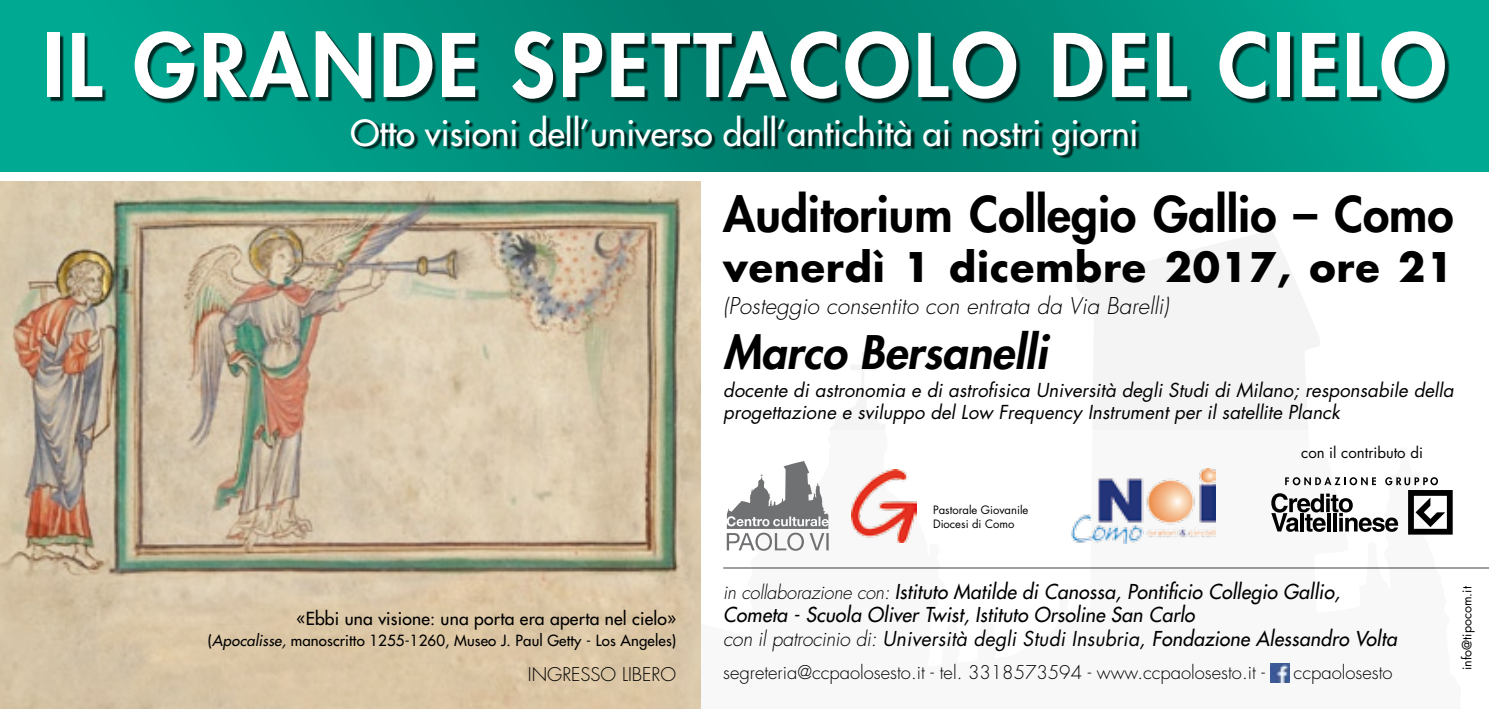
<style>
.page{position:relative;width:1489px;height:709px;background:#fff}
.page>*{position:absolute;margin:0;border:0;box-sizing:border-box;transform-origin:0 0}
.t1{font:800 85px "Futura Std";letter-spacing:.04em;color:#fff}
.t2{font:800 47.75px "Futura Std";color:#000}
.t3{font:italic 800 45px "Futura Std";color:#000}
.t4{font:700 39.75px "Futura Std";letter-spacing:.02em;color:#000}
.t5{font:500 35px "Futura Std";color:#fff}
.t6{font:italic 300 22.5px "Futura Std";color:#000}
.t7{font:italic 500 20px/23.8px "Futura Std";letter-spacing:.01em;color:#000}
.t8{font:italic 18.75px/22.5px "Futura Std";color:#000}
.t9{font:300 18.5px "Futura Std";color:#000}
.t10{font:500 17.5px "Futura Std";letter-spacing:.01em;color:#000}
.t11{font:500 15px "Futura Std";letter-spacing:.01em;color:#000}
.t12{font:15px "Futura Std";color:#000}
.t13{font:12.5px "Futura Std";color:#000}
.t14{font:11.25px/13.5px "Futura Std";color:#000}
.s1{font-style:italic}
.s2{font-weight:300;font-size:18.75px}
.s3{font-weight:300}
.s4{font-weight:400}
</style>
<div class="page">
<svg style="left:700px;top:230px;width:620px;height:200px"></svg>
<svg style="left:0;top:0;width:1488px;height:171px;background:#009884"></svg>
<div style="left:679px;top:430px;width:809px;height:279px;background:#f8f8f8"></div>
<img style="left:0;top:181px;width:700px;height:528px">
<img style="left:1270px;top:663px;width:19px;height:19px">
<div style="left:50px;top:33px;width:1438px;height:118px;background:#000;opacity:.75"></div>
<div style="left:354px;top:117px;width:842px;height:55px;background:#000;opacity:.75"></div>
<hr style="left:723px;top:567px;width:765px;height:1px;background:#000">
<svg style="left:726px;top:461px;width:102px;height:90px"></svg>
<img style="left:851px;top:469px;width:65px;height:73px">
<img style="left:1071px;top:468px;width:144px;height:75px">
<svg style="left:1271px;top:477px;width:181px;height:57px"></svg>
<h1 class="t1" style="left:43px;top:12px;width:1405px">IL GRANDE SPETTACOLO DEL CIELO</h1>
<h3 class="t5" style="left:350px;top:111px;width:789px">Otto visioni dell’universo dall’antichità ai nostri giorni</h3>
<h2 class="t2" style="left:723px;top:184px;width:731px">Auditorium Collegio Gallio – Como</h2>
<h3 class="t4" style="left:723px;top:240px;width:732px">venerdì 1 dicembre 2017, ore 21</h3>
<p class="t6" style="left:723px;top:292px;width:447px">(Posteggio consentito con entrata da Via Barelli)</p>
<h3 class="t3" style="left:723px;top:324px;width:325px">Marco Bersanelli</h3>
<p class="t8" style="left:723px;top:379px;width:732px">docente di astronomia e di astrofisica Università degli Studi di Milano; responsabile della progettazione e sviluppo del Low Frequency Instrument per il satellite Planck</p>
<p class="t10" style="left:296px;top:607px;width:381px">«Ebbi una visione: una porta era aperta nel cielo»</p>
<p class="t11" style="left:208px;top:631px;width:470px">(<span class="s1">Apocalisse,</span> manoscritto 1255-1260, Museo J. Paul Getty - Los Angeles)</p>
<p class="t14" style="left:933px;top:503px;width:97px">Pastorale Giovanile<br>Diocesi di Como</p>
<p class="t12" style="left:1300px;top:443px;width:123px">con il contributo di</p>
<p class="t7" style="left:723px;top:579px;width:675px"><span class="s2">in collaborazione con:</span> Istituto Matilde di Canossa, Pontificio Collegio Gallio,<br>Cometa - Scuola Oliver Twist, Istituto Orsoline San Carlo<br><span class="s3">con il patrocinio di:</span> <span class="s4">Università degli Studi Insubria,</span> Fondazione Alessandro Volta</p>
<p class="t9" style="left:528px;top:662px;width:150px">INGRESSO LIBERO</p>
<p class="t9" style="left:723px;top:661px;width:543px">segreteria@ccpaolosesto.it - tel. 3318573594 - www.ccpaolosesto.it -</p>
<p class="t9" style="left:1293px;top:661px;width:100px">ccpaolosesto</p>
<p class="t13" style="left:1458px;top:670px;width:85px;rotate:-90deg">info@tipocom.it</p>
</div>
